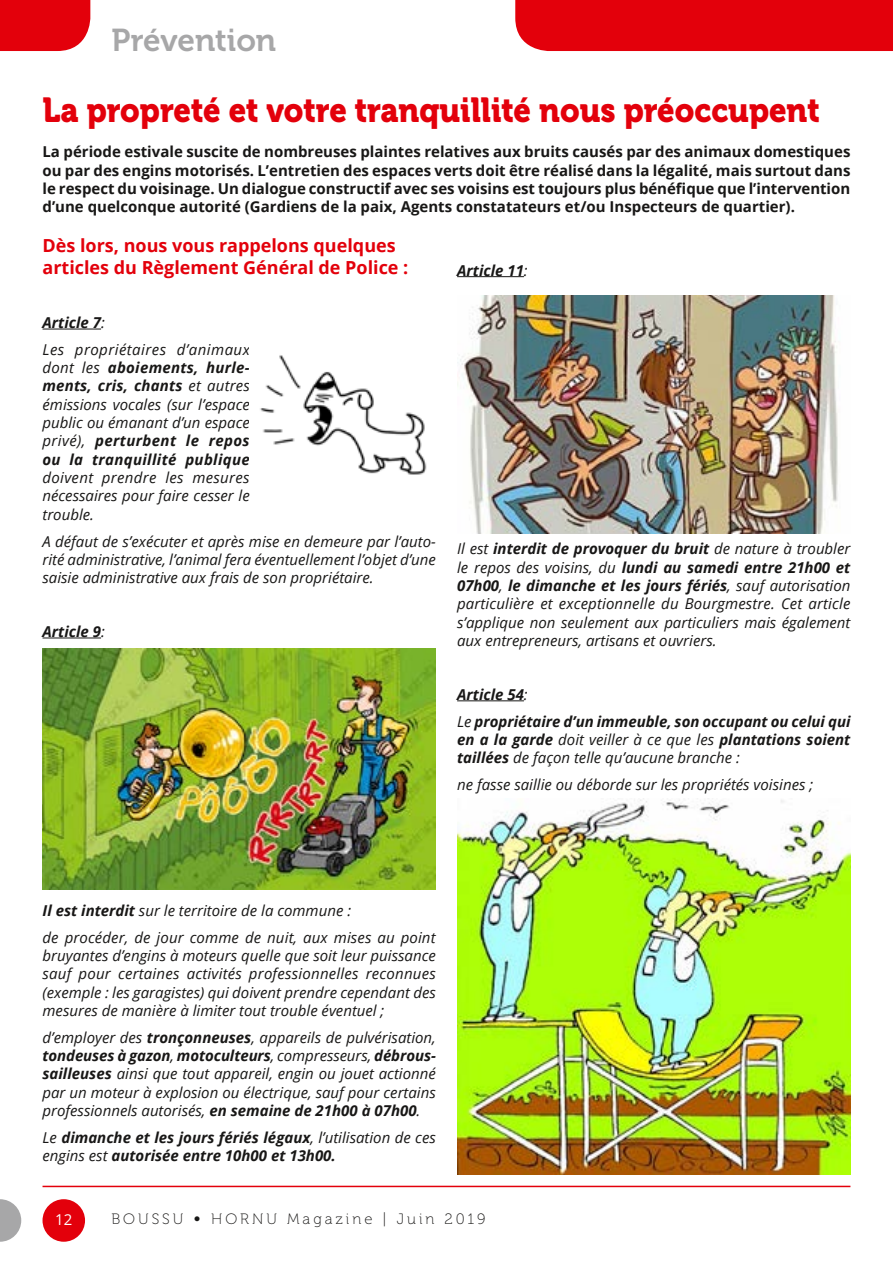
<style>
.page{position:relative;width:893px;height:1263px;background:#fff}
.page>*{position:absolute;margin:0;border:0;box-sizing:border-box;transform-origin:0 0}
._01_-_Titre{font:34.5px "Museo 900";color:#e3000b;scale:.9 1}
._00_-_Rubriques{font:31.5px "Museo 700";color:#a7a7a8}
._20_-_Sous_titre{font:700 18px/21.9px "Open Sans";color:#e3000b}
._30_-_Texte{font:italic 15px/18.3px "Open Sans";color:#181716;text-align:justify}
._10_-_Chapeau{font:700 15px/18.3px "Open Sans";color:#181716;text-align:justify}
._30_-_Texte-2{font:italic 700 15px/18.3px "Open Sans";color:#181716}
.t1{font:15px "Museo 100";letter-spacing:.2em;color:#181716}
.t2{font:15px "Open Sans";color:#fff}
.s1{font-weight:400}
.s2{font-weight:700}
</style>
<div class="page">
<div style="left:515px;top:0;width:378px;height:51px;background:#e3000b"></div>
<div style="left:0;top:0;width:90px;height:51px;background:#e3000b"></div>
<div style="left:43px;top:1199px;width:42px;height:43px;background:#e3000b;border-radius:50%"></div>
<svg style="left:0;top:1199px;width:21px;height:43px"></svg>
<hr style="left:43px;top:1186px;width:807px;height:1px;background:#e3000b">
<hr style="left:43px;top:329px;width:58px;height:1px;background:#181716">
<hr style="left:43px;top:638px;width:58px;height:1px;background:#181716">
<hr style="left:457px;top:276px;width:67px;height:1px;background:#181716">
<hr style="left:457px;top:700px;width:67px;height:1px;background:#181716">
<img style="left:260px;top:355px;width:167px;height:120px">
<img style="left:457px;top:296px;width:381px;height:238px">
<img style="left:457px;top:799px;width:393px;height:375px">
<img style="left:43px;top:649px;width:393px;height:240px">
<p class="_00_-_Rubriques" style="left:112px;top:23px;width:166px">Prévention</p>
<p class="_01_-_Titre" style="left:43px;top:90px;width:865px">La propreté et votre tranquillité nous préoccupent</p>
<p class="_10_-_Chapeau" style="left:43px;top:142px;width:809px">La période estivale suscite de nombreuses plaintes relatives aux bruits causés par des animaux domestiques ou par des engins motorisés. L’entretien des espaces verts doit être réalisé dans la légalité, mais surtout dans le respect du voisinage. Un dialogue constructif avec ses voisins est toujours plus bénéfique que l’intervention d’une quelconque autorité (Gardiens de la paix, Agents constatateurs et/ou Inspecteurs de quartier).</p>
<p class="_20_-_Sous_titre" style="left:43px;top:234px;width:367px">Dès lors, nous vous rappelons quelques articles du Règlement Général de Police :</p>
<p class="_30_-_Texte-2" style="left:43px;top:313px;width:64px">Article 7<span class="s1">:</span></p>
<p class="_30_-_Texte" style="left:43px;top:340px;width:209px">Les propriétaires d’animaux dont les <span class="s2">aboiements, hurle&shy;ments, cris, chants</span> et autres émissions vocales (sur l’espace public ou émanant d’un espace privé), <span class="s2">perturbent le repos ou la tranquillité publique </span>doivent prendre les mesures nécessaires pour faire cesser le trouble.</p>
<p class="_30_-_Texte" style="left:43px;top:531px;width:395px">A défaut de s’exécuter et après mise en demeure par l’auto&shy;rité administrative, l’animal fera éventuellement l’objet d’une saisie administrative aux frais de son propriétaire.</p>
<p class="_30_-_Texte-2" style="left:43px;top:622px;width:64px">Article 9<span class="s1">:</span></p>
<p class="_30_-_Texte-2" style="left:457px;top:261px;width:72px">Article 11<span class="s1">:</span></p>
<p class="_30_-_Texte" style="left:457px;top:539px;width:395px">Il est <span class="s2">interdit de provoquer du bruit</span> de nature à troubler le repos des voisins, du <span class="s2">lundi au samedi entre 21h00 et 07h00</span>, <span class="s2">le dimanche et les jours fériés</span>, sauf autorisation particulière et exceptionnelle du Bourgmestre. Cet article s’applique non seulement aux particuliers mais également aux entrepreneurs, artisans et ouvriers.</p>
<p class="_30_-_Texte-2" style="left:457px;top:685px;width:72px">Article 54<span class="s1">:</span></p>
<p class="_30_-_Texte-2" style="left:457px;top:711px;width:395px;text-align:justify"><span class="s1">Le</span> propriétaire d’un immeuble, son occupant ou celui qui en a la garde <span class="s1">doit veiller à ce que les</span> plantations soient taillées <span class="s1">de façon telle qu’aucune branche :</span></p>
<p class="_30_-_Texte" style="left:457px;top:775px;width:358px">ne fasse saillie ou déborde sur les propriétés voisines ;</p>
<p class="_30_-_Texte" style="left:43px;top:901px;width:310px"><span class="s2">Il est interdit</span> sur le territoire de la commune :</p>
<p class="_30_-_Texte" style="left:43px;top:927px;width:395px">de procéder, de jour comme de nuit, aux mises au point bruyantes d’engins à moteurs quelle que soit leur puissance sauf pour certaines activités professionnelles reconnues (exemple : les garagistes) qui doivent prendre cependant des mesures de manière à limiter tout trouble éventuel ;</p>
<p class="_30_-_Texte" style="left:43px;top:1028px;width:395px">d’employer des <span class="s2">tronçonneuses</span>, appareils de pulvérisation, <span class="s2">tondeuses à gazon</span>, <span class="s2">motoculteurs</span>, compresseurs, <span class="s2">débrous&shy;sailleuses</span> ainsi que tout appareil, engin ou jouet actionné par un moteur à explosion ou électrique, sauf pour certains professionnels autorisés, <span class="s2">en semaine de 21h00 à 07h00</span>.</p>
<p class="_30_-_Texte-2" style="left:43px;top:1128px;width:395px"><span class="s1">Le</span> dimanche et les jours fériés légaux<span class="s1">, l’utilisation de ces engins est</span> autorisée entre 10h00 et 13h00.</p>
<p class="t2" style="left:55px;top:1209px;width:19px">12</p>
<p class="t1" style="left:111px;top:1211px;width:376px">BOUSSU ∞ HORNU Magazine | Juin 2019</p>
</div>
